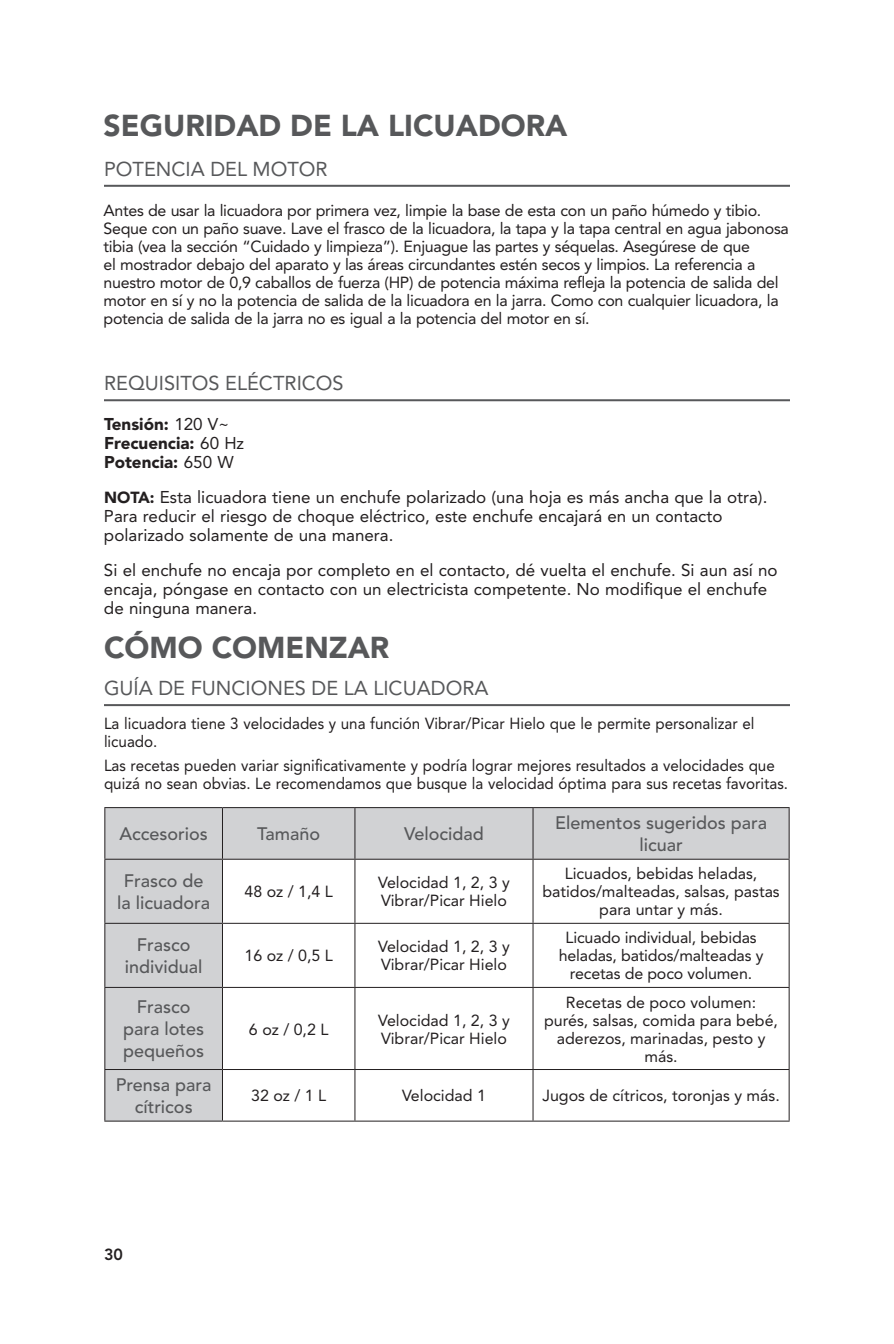
<style>
.page{position:relative;width:894px;height:1344px;background:#fff}
.page>*{position:absolute;margin:0;border:0;box-sizing:border-box;transform-origin:0 0}
.Section_Header___h2{font:900 30px "Avenir LT Std";color:#57585a}
.Section_SubHeader{font:20px "Avenir LT Std";color:#57585a}
.Table_Header___h2{font:500 18px/22px "Avenir LT Std";color:#57585a;text-align:center}
.Note_Text___p{font:17px/19px "Avenir LT Std";color:#231f20}
.Note_Text___p-2{font:900 17px/19px "Avenir LT Std";color:#231f20}
.Step_Text___p{font:16px/18px "Avenir LT Std";letter-spacing:-.02em;color:#231f20}
.Table_Content_Text{font:16px/18px "Avenir LT Std";color:#231f20}
.Step_Text___p-2{font:16px/18px "Avenir LT Std";color:#231f20;scale:.95 1}
.t1{font:800 16px "Avenir LT Std";color:#231f20}
.s1{font-weight:400}
.s2{font-weight:900;font-size:16px}
</style>
<div class="page">
<hr style="left:104px;top:399px;width:686px;height:2px;background:#57585a">
<hr style="left:104px;top:704px;width:686px;height:2px;background:#57585a">
<svg style="left:105px;top:808px;width:684px;height:313px"></svg>
<hr style="left:222px;top:808px;width:1px;height:51px;background:#231f20">
<hr style="left:533px;top:808px;width:1px;height:51px;background:#231f20">
<hr style="left:222px;top:860px;width:1px;height:63px;background:#231f20">
<hr style="left:354px;top:860px;width:1px;height:63px;background:#231f20">
<hr style="left:533px;top:860px;width:1px;height:63px;background:#231f20">
<hr style="left:104px;top:923px;width:118px;height:1px;background:#231f20">
<hr style="left:222px;top:923px;width:133px;height:1px;background:#231f20">
<hr style="left:222px;top:924px;width:1px;height:63px;background:#231f20">
<hr style="left:355px;top:923px;width:178px;height:1px;background:#231f20">
<hr style="left:354px;top:924px;width:1px;height:63px;background:#231f20">
<hr style="left:533px;top:923px;width:257px;height:1px;background:#231f20">
<hr style="left:533px;top:924px;width:1px;height:63px;background:#231f20">
<hr style="left:104px;top:987px;width:118px;height:1px;background:#231f20">
<hr style="left:222px;top:987px;width:133px;height:1px;background:#231f20">
<hr style="left:222px;top:988px;width:1px;height:81px;background:#231f20">
<hr style="left:355px;top:987px;width:178px;height:1px;background:#231f20">
<hr style="left:354px;top:988px;width:1px;height:81px;background:#231f20">
<hr style="left:533px;top:987px;width:257px;height:1px;background:#231f20">
<hr style="left:533px;top:988px;width:1px;height:81px;background:#231f20">
<hr style="left:104px;top:1069px;width:118px;height:1px;background:#231f20">
<hr style="left:222px;top:1069px;width:133px;height:1px;background:#231f20">
<hr style="left:222px;top:1070px;width:1px;height:51px;background:#231f20">
<hr style="left:355px;top:1069px;width:178px;height:1px;background:#231f20">
<hr style="left:354px;top:1070px;width:1px;height:51px;background:#231f20">
<hr style="left:533px;top:1069px;width:257px;height:1px;background:#231f20">
<hr style="left:533px;top:1070px;width:1px;height:51px;background:#231f20">
<hr style="left:104px;top:1121px;width:118px;height:1px;background:#231f20">
<hr style="left:222px;top:1121px;width:133px;height:1px;background:#231f20">
<hr style="left:355px;top:1121px;width:178px;height:1px;background:#231f20">
<hr style="left:533px;top:1121px;width:257px;height:1px;background:#231f20">
<hr style="left:104px;top:807px;width:118px;height:1px;background:#231f20">
<hr style="left:104px;top:808px;width:1px;height:51px;background:#231f20">
<hr style="left:222px;top:807px;width:133px;height:1px;background:#231f20">
<hr style="left:104px;top:859px;width:118px;height:1px;background:#231f20">
<hr style="left:222px;top:859px;width:133px;height:1px;background:#231f20">
<hr style="left:104px;top:860px;width:1px;height:63px;background:#231f20">
<hr style="left:789px;top:860px;width:1px;height:63px;background:#231f20">
<hr style="left:104px;top:924px;width:1px;height:63px;background:#231f20">
<hr style="left:789px;top:924px;width:1px;height:63px;background:#231f20">
<hr style="left:104px;top:988px;width:1px;height:81px;background:#231f20">
<hr style="left:789px;top:988px;width:1px;height:81px;background:#231f20">
<hr style="left:104px;top:1070px;width:1px;height:51px;background:#231f20">
<hr style="left:789px;top:1070px;width:1px;height:51px;background:#231f20">
<hr style="left:355px;top:807px;width:178px;height:1px;background:#231f20">
<hr style="left:354px;top:808px;width:1px;height:51px;background:#231f20">
<hr style="left:533px;top:807px;width:257px;height:1px;background:#231f20">
<hr style="left:789px;top:808px;width:1px;height:51px;background:#231f20">
<hr style="left:355px;top:859px;width:178px;height:1px;background:#231f20">
<hr style="left:533px;top:859px;width:257px;height:1px;background:#231f20">
<hr style="left:104px;top:185px;width:686px;height:2px;background:#57585a">
<h2 class="Section_Header___h2" style="left:104px;top:107px;width:465px">SEGURIDAD DE LA LICUADORA</h2>
<h2 class="Section_SubHeader" style="left:104px;top:157px;width:225px">POTENCIA DEL MOTOR</h2>
<p class="Step_Text___p" style="left:104px;top:201px;width:687px">Antes de usar la licuadora por primera vez, limpie la base de esta con un paño húmedo y tibio.<br>Seque con un paño suave. Lave el frasco de la licuadora, la tapa y la tapa central en agua jabonosa tibia (vea la sección “Cuidado y limpieza”). Enjuague las partes y séquelas. Asegúrese de que<br>el mostrador debajo del aparato y las áreas circundantes estén secos y limpios. La referencia a nuestro motor de 0,9 caballos de fuerza (HP) de potencia máxima refleja la potencia de salida del motor en sí y no la potencia de salida de la licuadora en la jarra. Como con cualquier licuadora, la potencia de salida de la jarra no es igual a la potencia del motor en sí.</p>
<h2 class="Section_SubHeader" style="left:104px;top:372px;width:241px">REQUISITOS ELÉCTRICOS</h2>
<p class="Note_Text___p-2" style="left:104px;top:415px;width:142px">Tensión: <span class="s1">120 V~<br></span>Frecuencia: <span class="s1">60 Hz<br></span>Potencia: <span class="s1">650 W</span></p>
<p class="Note_Text___p" style="left:104px;top:488px;width:665px"><span class="s2">NOTA:</span> Esta licuadora tiene un enchufe polarizado (una hoja es más ancha que la otra).<br>Para reducir el riesgo de choque eléctrico, este enchufe encajará en un contacto polarizado solamente de una manera.</p>
<p class="Note_Text___p" style="left:104px;top:561px;width:675px">Si el enchufe no encaja por completo en el contacto, dé vuelta el enchufe. Si aun así no encaja, póngase en contacto con un electricista competente. No modifique el enchufe de ninguna manera.</p>
<h2 class="Section_Header___h2" style="left:104px;top:629px;width:287px">CÓMO COMENZAR</h2>
<h2 class="Section_SubHeader" style="left:104px;top:677px;width:386px">GUÍA DE FUNCIONES DE LA LICUADORA</h2>
<p class="Step_Text___p-2" style="left:104px;top:715px;width:686px">La licuadora tiene 3 velocidades y una función Vibrar/Picar Hielo que le permite personalizar el licuado.</p>
<p class="Step_Text___p-2" style="left:104px;top:757px;width:722px">Las recetas pueden variar significativamente y podría lograr mejores resultados a velocidades que quizá no sean obvias. Le recomendamos que busque la velocidad óptima para sus recetas favoritas.</p>
<h2 class="Table_Header___h2" style="left:119px;top:823px;width:90px">Accesorios</h2>
<h2 class="Table_Header___h2" style="left:257px;top:823px;width:65px">Tamaño</h2>
<h2 class="Table_Header___h2" style="left:404px;top:823px;width:81px">Velocidad</h2>
<h2 class="Table_Header___h2" style="left:555px;top:812px;width:214px">Elementos sugeridos para licuar</h2>
<h2 class="Table_Header___h2" style="left:117px;top:870px;width:95px">Frasco de la licuadora</h2>
<p class="Table_Content_Text" style="left:245px;top:883px;width:90px">48 oz / 1,4 L</p>
<p class="Table_Content_Text" style="left:378px;top:874px;width:133px">Velocidad 1, 2, 3 y<br>Vibrar/Picar Hielo</p>
<p class="Table_Content_Text" style="left:542px;top:865px;width:239px;text-align:center">Licuados, bebidas heladas, batidos/malteadas, salsas, pastas para untar y más.</p>
<h2 class="Table_Header___h2" style="left:125px;top:934px;width:79px">Frasco individual</h2>
<p class="Table_Content_Text" style="left:245px;top:947px;width:90px">16 oz / 0,5 L</p>
<p class="Table_Content_Text" style="left:378px;top:938px;width:133px">Velocidad 1, 2, 3 y<br>Vibrar/Picar Hielo</p>
<p class="Table_Content_Text" style="left:559px;top:929px;width:206px;text-align:center">Licuado individual, bebidas heladas, batidos/malteadas y recetas de poco volumen.</p>
<h2 class="Table_Header___h2" style="left:123px;top:996px;width:83px">Frasco para lotes pequeños</h2>
<p class="Table_Content_Text" style="left:544px;top:993px;width:235px;text-align:center">Recetas de poco volumen: purés, salsas, comida para bebé, aderezos, marinadas, pesto y más.</p>
<p class="Table_Content_Text" style="left:249px;top:1020px;width:81px">6 oz / 0,2 L</p>
<p class="Table_Content_Text" style="left:378px;top:1011px;width:133px">Velocidad 1, 2, 3 y<br>Vibrar/Picar Hielo</p>
<h2 class="Table_Header___h2" style="left:116px;top:1074px;width:97px">Prensa para cítricos</h2>
<p class="Table_Content_Text" style="left:251px;top:1087px;width:77px">32 oz / 1 L</p>
<p class="Table_Content_Text" style="left:402px;top:1087px;width:85px">Velocidad 1</p>
<p class="Table_Content_Text" style="left:542px;top:1087px;width:239px">Jugos de cítricos, toronjas y más.</p>
<p class="t1" style="left:104px;top:1245px;width:20px">30</p>
</div>
